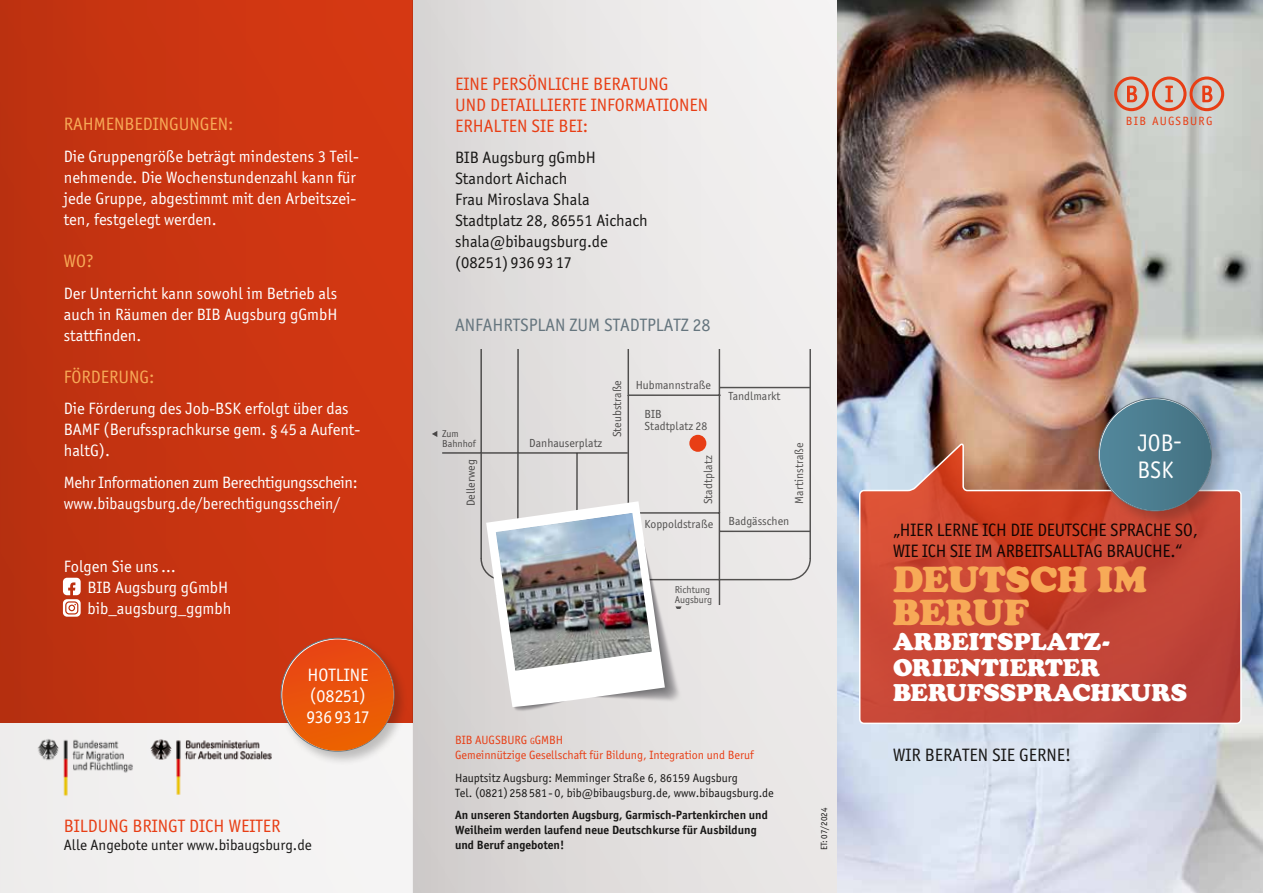
<style>
.page{position:relative;width:1263px;height:893px;background:#fff}
.page>*{position:absolute;margin:0;border:0;box-sizing:border-box;transform-origin:0 0}
.t1{font:36px/33px "Cooper Black LT Pro";color:#f7aa57}
.t2{font:24px/25.5px "Cooper Black LT Pro";color:#fff}
.t3{font:24px/27px "Officina Sans ITC Pro";color:#fff;scale:.96 1}
.t4{font:18px/21px "Officina Sans ITC Pro";color:#e83e15}
.t5{font:18px/21px "Officina Sans ITC Pro";letter-spacing:-.01em;color:#181716}
.t6{font:18px "Officina Sans ITC Pro";color:#f7aa57}
.t7{font:18px "Officina Sans ITC Pro";color:#65757e}
.t8{font:18px/21px "Officina Sans ITC Pro";color:#fff}
.t9{font:16.5px/21px "Officina Sans ITC Pro";color:#fff}
.t10{font:16.5px/21px "Officina Sans ITC Pro";color:#181716}
.t11{font:16.5px/21px "Officina Sans ITC Pro";letter-spacing:-.02em;color:#fff}
.t12{font:15px "Officina Sans ITC Pro";color:#181716}
.t13{font:700 12px/15px "Officina Sans ITC Pro";color:#181716}
.t14{font:12px/15px "Officina Sans ITC Pro";color:#181716}
.t15{font:12px/15px "Officina Sans ITC Pro";color:#e83e15}
.t16{font:12px "Officina Sans";letter-spacing:.1em;color:#e83e15}
.t17{font:11.7px/11.7px "Officina Sans ITC Pro";color:#181716}
.t18{font:10.05px/10.1px "Officina Sans ITC Pro";color:#181716}
.t19{font:9px "Officina Sans ITC Pro";color:#181716}
.s1{font-size:9px}
</style>
<div class="page">
<div style="left:412px;top:0;width:426px;height:893px;background:linear-gradient(to right,#d6d3d2,#f3f1f1)"></div>
<img style="left:838px;top:0;width:425px;height:893px">
<svg style="left:1114px;top:77px;width:110px;height:34px;background:#d39f8f"></svg>
<svg style="left:858px;top:444px;width:384px;height:281px;background:#c85949"></svg>
<div style="left:1096px;top:395px;width:133px;height:134px;background:#181716;opacity:.25"></div>
<div style="left:1100px;top:399px;width:111px;height:112px;background:#4b7d8f;border-radius:56px"></div>
<div style="left:0;top:0;width:412px;height:723px;background:linear-gradient(to right,#bb3110,#d53813)"></div>
<div style="left:0;top:723px;width:412px;height:170px;background:#f3f2f1"></div>
<div style="left:278px;top:636px;width:131px;height:130px;background:#181716;opacity:.25"></div>
<div style="left:282px;top:639px;width:112px;height:112px;background:linear-gradient(to bottom,#e9491a,#ea6201);border-radius:56px"></div>
<img style="left:37px;top:738px;width:96px;height:59px">
<img style="left:150px;top:739px;width:122px;height:56px">
<svg style="left:63px;top:578px;width:18px;height:39px"></svg>
<svg style="left:441px;top:347px;width:371px;height:259px;background:#dfdcdc"></svg>
<svg style="left:718px;top:347px;width:94px;height:234px;background:#e5e3e2"></svg>
<svg style="left:432px;top:431px;width:5px;height:6px"></svg>
<div style="left:689px;top:435px;width:17px;height:17px;background:#e83e15;border-radius:50%"></div>
<svg style="left:480px;top:451px;width:203px;height:261px"></svg>
<img style="left:496px;top:513px;width:156px;height:158px">
<p class="t6" style="left:64px;top:114px;width:171px">RAHMENBEDINGUNGEN:</p>
<p class="t9" style="left:64px;top:146px;width:297px">Die Gruppengröße beträgt mindestens 3 Teil&shy;nehmende. Die Wochenstundenzahl kann für jede Gruppe, abgestimmt mit den Arbeitszei&shy;ten, festgelegt werden.</p>
<p class="t6" style="left:64px;top:250px;width:32px">WO?</p>
<p class="t9" style="left:64px;top:282px;width:275px;text-align:justify">Der Unterricht kann sowohl im Betrieb als auch in Räumen der BIB Augsburg gGmbH stattfinden.</p>
<p class="t6" style="left:64px;top:366px;width:92px">FÖRDERUNG:</p>
<p class="t9" style="left:64px;top:398px;width:298px">Die Förderung des Job-BSK erfolgt über das<br>BAMF (Berufssprachkurse gem. § 45 a Aufent&shy;haltG).</p>
<p class="t11" style="left:64px;top:471px;width:295px">Mehr Informationen zum Berechtigungsschein: www.bibaugsburg.de/berechtigungsschein/</p>
<p class="t9" style="left:88px;top:555px;width:145px;text-indent:-24px">Folgen Sie uns …<br>BIB Augsburg gGmbH bib_augsburg_ggmbh</p>
<p class="t8" style="left:307px;top:664px;width:64px">HOTLINE (08251)<br>936 93 17</p>
<p class="t4" style="left:64px;top:815px;width:218px">BILDUNG BRINGT DICH WEITER</p>
<p class="t12" style="left:64px;top:836px;width:249px">Alle Angebote unter www.bibaugsburg.de</p>
<p class="t4" style="left:455px;top:73px;width:255px">EINE PERSÖNLICHE BERATUNG<br>UND DETAILLIERTE INFORMATIONEN<br>ERHALTEN SIE BEI:</p>
<p class="t10" style="left:455px;top:147px;width:194px">BIB Augsburg gGmbH<br>Standort Aichach<br>Frau Miroslava Shala<br>Stadtplatz 28, 86551 Aichach shala@bibaugsburg.de (08251) 936 93 17</p>
<p class="t7" style="left:455px;top:314px;width:257px">ANFAHRTSPLAN ZUM STADTPLATZ 28</p>
<p class="t18" style="left:442px;top:429px;width:36px">Zum<br>Bahnhof</p>
<p class="t17" style="left:529px;top:437px;width:75px">Danhauserplatz</p>
<p class="t17" style="left:611px;top:437px;width:58px;rotate:-90deg">Steubstraße</p>
<p class="t17" style="left:636px;top:379px;width:77px">Hubmannstraße</p>
<p class="t17" style="left:645px;top:409px;width:64px">BIB<br>Stadtplatz 28</p>
<p class="t17" style="left:465px;top:506px;width:48px;rotate:-90deg">Dellerweg</p>
<p class="t17" style="left:702px;top:504px;width:50px;rotate:-90deg">Stadtplatz</p>
<p class="t17" style="left:728px;top:390px;width:53px">Tandlmarkt</p>
<p class="t17" style="left:793px;top:504px;width:63px;rotate:-90deg">Martinstraße</p>
<p class="t17" style="left:645px;top:518px;width:70px">Koppoldstraße</p>
<p class="t17" style="left:728px;top:515px;width:62px">Badgässchen</p>
<p class="t18" style="left:675px;top:584px;width:39px">Richtung<br>Augsburg</p>
<p class="t15" style="left:455px;top:733px;width:300px">BIB AUGSBURG <span class="s1">G</span>GMBH<br>Gemeinnützige Gesellschaft für Bildung, Integration und Beruf</p>
<p class="t14" style="left:455px;top:770px;width:320px">Hauptsitz Augsburg: Memminger Straße 6, 86159 Augsburg<br>Tel. (0821) 258 581- 0, bib@bibaugsburg.de, www.bibaugsburg.de</p>
<p class="t13" style="left:455px;top:808px;width:314px">An unseren Standorten Augsburg, Garmisch-Partenkirchen und<br>Weilheim werden laufend neue Deutschkurse für Ausbildung und Beruf angeboten!</p>
<p class="t19" style="left:819px;top:850px;width:44px;rotate:-90deg">ET: 07/2024</p>
<p class="t16" style="left:1126px;top:114px;width:88px">BIB AUGSBURG</p>
<h2 class="t3" style="left:1137px;top:429px;width:47px">JOB-<br>BSK</h2>
<p class="t5" style="left:893px;top:519px;width:306px">„HIER LERNE ICH DIE DEUTSCHE SPRACHE SO,<br>WIE ICH SIE IM ARBEITSALLTAG BRAUCHE.“</p>
<h1 class="t1" style="left:893px;top:564px;width:255px">DEUTSCH IM<br>BERUF</h1>
<h2 class="t2" style="left:893px;top:630px;width:296px">ARBEITSPLATZ-<br>ORIENTIERTER<br>BERUFSSPRACHKURS</h2>
<p class="t5" style="left:893px;top:745px;width:180px">WIR BERATEN SIE GERNE!</p>
</div>
